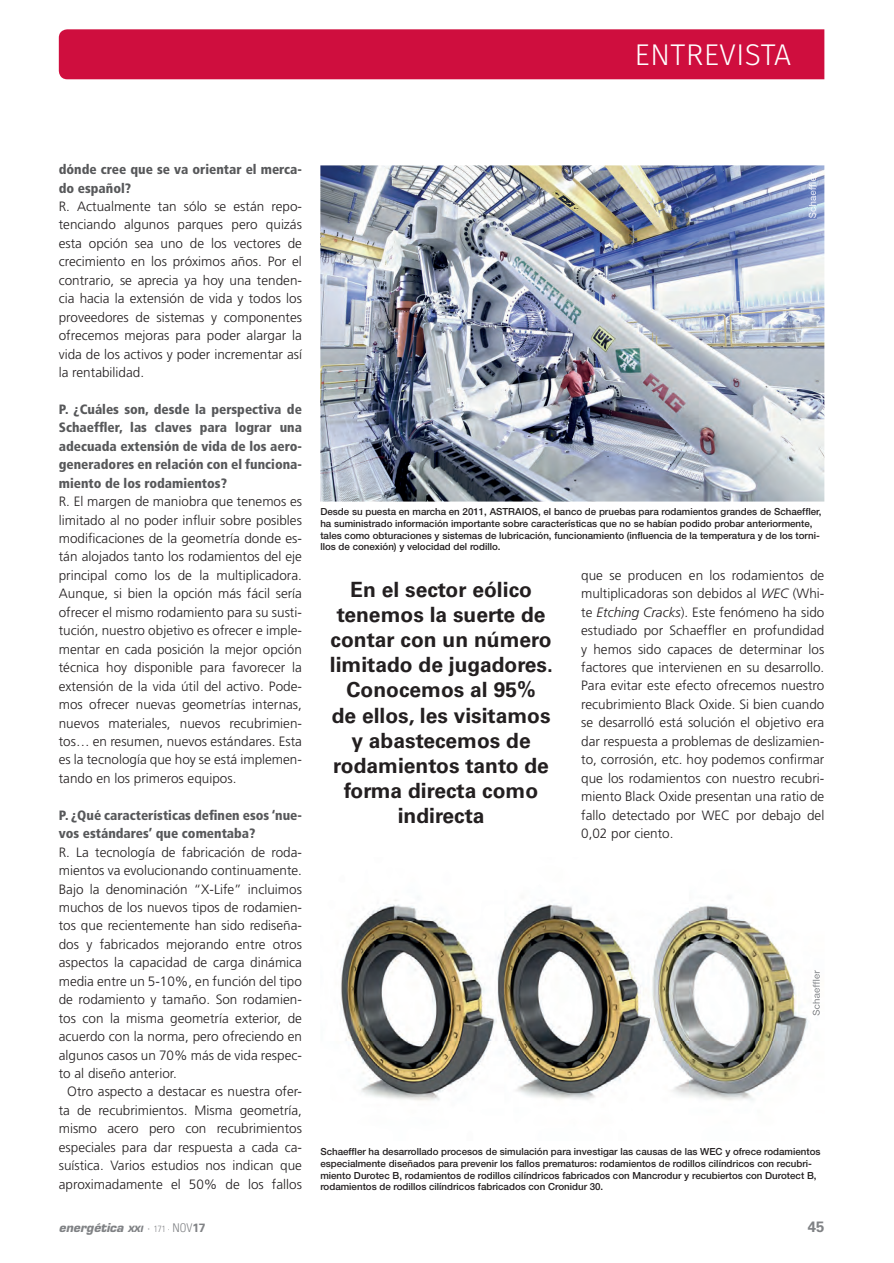
<style>
.page{position:relative;width:894px;height:1263px;background:#fff}
.page>*{position:absolute;margin:0;border:0;box-sizing:border-box;transform-origin:0 0}
.t1{font:300 30px "Fira Sans";letter-spacing:.01em;color:#fff}
.t2{font:700 21px/25.2px "Univers";color:#231f20;text-align:center}
.t3{font:700 15px "Univers";color:#808285}
.t4{font:300 13.5px/18.5px "Frutiger";color:#231f20;text-align:justify}
.t5{font:900 condensed 13.5px/18.5px "Frutiger";color:#57585a}
.t6{font:italic 700 12px "Eurostile";color:#808285}
.t7{font:500 9.75px/11.7px "Helvetica Neue";color:#231f20}
.s1{font-style:italic}
.s2{font-size:8.4px}
.s3{font-family:"Univers";font-weight:300;font-style:normal}
.s4{font-family:"Univers";font-weight:300;font-style:normal;font-stretch:condensed;font-size:9px}
.s5{font-family:"Univers";font-weight:300;font-style:normal;font-stretch:condensed}
.s6{font-family:"Univers";font-style:normal}
</style>
<div class="page">
<div style="left:59px;top:29px;width:765px;height:50px;background:#cf0e3e"></div>
<img style="left:320px;top:165px;width:504px;height:336px">
<img style="left:340px;top:900px;width:479px;height:201px">
<img style="left:809px;top:173px;width:7px;height:45px">
<img style="left:812px;top:970px;width:8px;height:45px">
<h1 class="t1" style="left:634px;top:34px;width:158px">ENTREVISTA</h1>
<p class="t5" style="left:59px;top:160px;width:245px">dónde cree que se va orientar el merca&shy;do español?</p>
<p class="t4" style="left:59px;top:197px;width:245px">R. Actualmente tan sólo se están repo&shy;tenciando algunos parques pero quizás esta opción sea uno de los vectores de crecimiento en los próximos años. Por el contrario, se aprecia ya hoy una tenden&shy;cia hacia la extensión de vida y todos los proveedores de sistemas y componentes ofrecemos mejoras para poder alargar la vida de los activos y poder incrementar así la rentabilidad.</p>
<p class="t5" style="left:59px;top:400px;width:245px;text-align:justify">P. ¿Cuáles son, desde la perspectiva de Schaeffler, las claves para lograr una adecuada extensión de vida de los aero&shy;generadores en relación con el funciona&shy;miento de los rodamientos?</p>
<p class="t4" style="left:59px;top:492px;width:245px">R. El margen de maniobra que tenemos es limitado al no poder influir sobre posibles modificaciones de la geometría donde es&shy;tán alojados tanto los rodamientos del eje principal como los de la multiplicadora.<br>Aunque, si bien la opción más fácil sería ofrecer el mismo rodamiento para su susti&shy;tución, nuestro objetivo es ofrecer e imple&shy;mentar en cada posición la mejor opción técnica hoy disponible para favorecer la extensión de la vida útil del activo. Pode&shy;mos ofrecer nuevas geometrías internas, nuevos materiales, nuevos recubrimien&shy;tos… en resumen, nuevos estándares. Esta es la tecnología que hoy se está implemen&shy;tando en los primeros equipos.</p>
<p class="t5" style="left:59px;top:806px;width:245px">P. ¿Qué características definen esos ‘nue&shy;vos estándares’ que comentaba?</p>
<p class="t4" style="left:59px;top:843px;width:245px">R. La tecnología de fabricación de roda&shy;mientos va evolucionando continuamente.<br>Bajo la denominación “X-Life” incluimos muchos de los nuevos tipos de rodamien&shy;tos que recientemente han sido rediseña&shy;dos y fabricados mejorando entre otros aspectos la capacidad de carga dinámica media entre un 5-10%, en función del tipo de rodamiento y tamaño. Son rodamien&shy;tos con la misma geometría exterior, de acuerdo con la norma, pero ofreciendo en algunos casos un 70% más de vida respec&shy;to al diseño anterior.</p>
<p class="t4" style="left:59px;top:1082px;width:245px;text-indent:9px">Otro aspecto a destacar es nuestra ofer&shy;ta de recubrimientos. Misma geometría, mismo acero pero con recubrimientos especiales para dar respuesta a cada ca&shy;suística. Varios estudios nos indican que aproximadamente el 50% de los fallos</p>
<p class="t7" style="left:320px;top:506px;width:502px">Desde su puesta en marcha en 2011, ASTRAIOS, el banco de pruebas para rodamientos grandes de Schaeffler, ha suministrado información importante sobre características que no se habían podido probar anteriormente, tales como obturaciones y sistemas de lubricación, funcionamiento (influencia de la temperatura y de los torni&shy;llos de conexión) y velocidad del rodillo.</p>
<h2 class="t2" style="left:330px;top:577px;width:224px">En el sector eólico tenemos la suerte de contar con un número limitado de jugadores.<br>Conocemos al 95%<br>de ellos, les visitamos y abastecemos de rodamientos tanto de forma directa como indirecta</h2>
<p class="t4" style="left:581px;top:566px;width:245px">que se producen en los rodamientos de multiplicadoras son debidos al <span class="s1">WEC</span> (Whi&shy;te <span class="s1">Etching Cracks</span>). Este fenómeno ha sido estudiado por Schaeffler en profundidad y hemos sido capaces de determinar los factores que intervienen en su desarrollo.<br>Para evitar este efecto ofrecemos nuestro recubrimiento Black Oxide. Si bien cuando se desarrolló está solución el objetivo era dar respuesta a problemas de deslizamien&shy;to, corrosión, etc. hoy podemos confirmar que los rodamientos con nuestro recubri&shy;miento Black Oxide presentan una ratio de fallo detectado por WEC por debajo del 0,02 por ciento.</p>
<p class="t7" style="left:320px;top:1146px;width:502px">Schaeffler ha desarrollado procesos de simulación para investigar las causas de las WEC y ofrece rodamientos especialmente diseñados para prevenir los fallos prematuros: rodamientos de rodillos cilíndricos con recubri&shy;miento Durotec B, rodamientos de rodillos cilíndricos fabricados con Mancrodur y recubiertos con Durotect B, rodamientos de rodillos cilíndricos fabricados con Cronidur 30.</p>
<p class="t6" style="left:59px;top:1220px;width:148px">energética <span class="s2">XXI</span> <span class="s3">·</span> <span class="s4">171 ·</span> <span class="s5">NOV</span><span class="s6">17</span></p>
<p class="t3" style="left:807px;top:1218px;width:18px">45</p>
</div>
